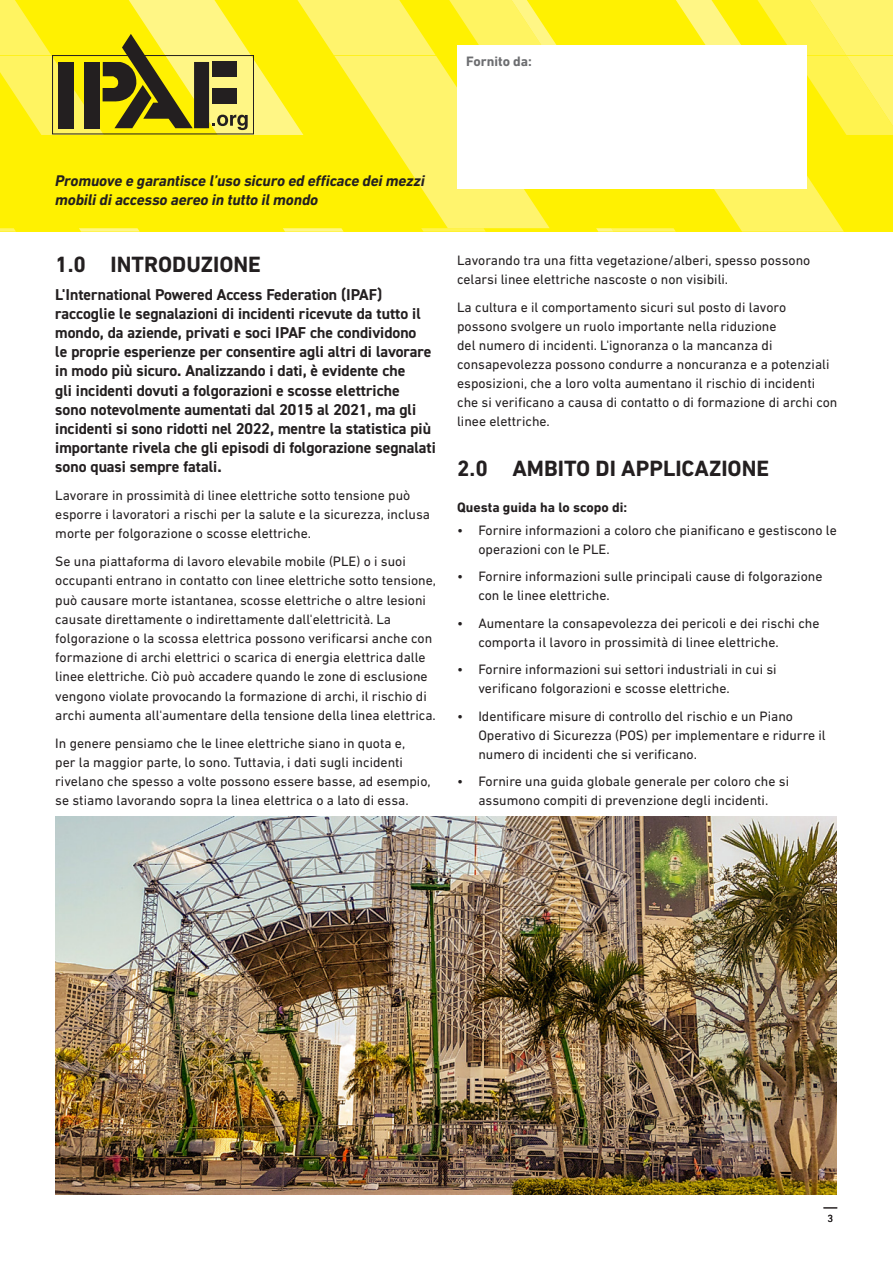
<style>
.page{position:relative;width:893px;height:1263px;background:#fff}
.page>*{position:absolute;margin:0;border:0;box-sizing:border-box;transform-origin:0 0}
.TOC_Title{font:700 22.5px "DIN Next LT Pro";color:#231f20}
.Standfirst{font:700 15.75px/19.2px "DIN2014";color:#231f20}
.t1{font:italic 700 15.75px/18.9px "DIN Next CYR";letter-spacing:-.01em;color:#231f20}
.Body{font:13.8px/19.2px "DIN Next LT Pro";color:#231f20}
.Body_Bullet{font:13.8px/18.9px "DIN Next LT Pro";color:#231f20}
.Boby_Subs{font:700 13.8px "DIN Next LT Pro";color:#231f20}
.Body-2{font:700 13.8px "DIN Next LT Pro";color:#6c6d70}
.t2{font:10.5px "DIN Next LT Pro";color:#231f20}
</style>
<div class="page">
<img style="left:55px;top:816px;width:781px;height:379px">
<svg style="left:823px;top:1207px;width:14px;height:1px"></svg>
<svg style="left:0;top:0;width:893px;height:232px;background:#f3e729"></svg>
<div style="left:457px;top:45px;width:350px;height:144px;background:#fff"></div>
<p class="Body-2" style="left:466px;top:53px;width:67px">Fornito da:</p>
<p class="t1" style="left:55px;top:171px;width:371px">Promuove e garantisce l’uso sicuro ed efficace dei mezzi mobili di accesso aereo in tutto il mondo</p>
<p class="TOC_Title" style="left:55px;top:251px;width:207px">1.0 INTRODUZIONE</p>
<p class="Standfirst" style="left:55px;top:284px;width:382px">L'International Powered Access Federation (IPAF) raccoglie le segnalazioni di incidenti ricevute da tutto il mondo, da aziende, privati e soci IPAF che condividono<br>le proprie esperienze per consentire agli altri di lavorare in modo più sicuro. Analizzando i dati, è evidente che<br>gli incidenti dovuti a folgorazioni e scosse elettriche<br>sono notevolmente aumentati dal 2015 al 2021, ma gli incidenti si sono ridotti nel 2022, mentre la statistica più importante rivela che gli episodi di folgorazione segnalati sono quasi sempre fatali.</p>
<p class="Body" style="left:55px;top:486px;width:376px">Lavorare in prossimità di linee elettriche sotto tensione può esporre i lavoratori a rischi per la salute e la sicurezza, inclusa morte per folgorazione o scosse elettriche.</p>
<p class="Body" style="left:55px;top:552px;width:382px">Se una piattaforma di lavoro elevabile mobile (PLE) o i suoi occupanti entrano in contatto con linee elettriche sotto tensione, può causare morte istantanea, scosse elettriche o altre lesioni causate direttamente o indirettamente dall'elettricità. La folgorazione o la scossa elettrica possono verificarsi anche con formazione di archi elettrici o scarica di energia elettrica dalle linee elettriche. Ciò può accadere quando le zone di esclusione vengono violate provocando la formazione di archi, il rischio di archi aumenta all'aumentare della tensione della linea elettrica.</p>
<p class="Body" style="left:55px;top:733px;width:377px">In genere pensiamo che le linee elettriche siano in quota e,<br>per la maggior parte, lo sono. Tuttavia, i dati sugli incidenti rivelano che spesso a volte possono essere basse, ad esempio, se stiamo lavorando sopra la linea elettrica o a lato di essa.</p>
<p class="Body" style="left:457px;top:251px;width:355px">Lavorando tra una fitta vegetazione/alberi, spesso possono celarsi linee elettriche nascoste o non visibili.</p>
<p class="Body" style="left:457px;top:297px;width:382px">La cultura e il comportamento sicuri sul posto di lavoro possono svolgere un ruolo importante nella riduzione<br>del numero di incidenti. L'ignoranza o la mancanza di consapevolezza possono condurre a noncuranza e a potenziali esposizioni, che a loro volta aumentano il rischio di incidenti che si verificano a causa di contatto o di formazione di archi con linee elettriche.</p>
<p class="TOC_Title" style="left:457px;top:455px;width:314px">2.0 AMBITO DI APPLICAZIONE</p>
<p class="Boby_Subs" style="left:457px;top:499px;width:172px">Questa guida ha lo scopo di:</p>
<p class="Body_Bullet" style="left:478px;top:521px;width:360px;text-indent:-21px">• Fornire informazioni a coloro che pianificano e gestiscono le operazioni con le PLE.</p>
<p class="Body_Bullet" style="left:478px;top:567px;width:346px;text-indent:-21px">• Fornire informazioni sulle principali cause di folgorazione con le linee elettriche.</p>
<p class="Body_Bullet" style="left:478px;top:613px;width:343px;text-indent:-21px">• Aumentare la consapevolezza dei pericoli e dei rischi che comporta il lavoro in prossimità di linee elettriche.</p>
<p class="Body_Bullet" style="left:478px;top:660px;width:300px;text-indent:-21px">• Fornire informazioni sui settori industriali in cui si verificano folgorazioni e scosse elettriche.</p>
<p class="Body_Bullet" style="left:478px;top:706px;width:349px;text-indent:-21px">• Identificare misure di controllo del rischio e un Piano<br>Operativo di Sicurezza (POS) per implementare e ridurre il numero di incidenti che si verificano.</p>
<p class="Body_Bullet" style="left:457px;top:772px;width:333px;text-align:center">• Fornire una guida globale generale per coloro che si assumono compiti di prevenzione degli incidenti.</p>
<p class="t2" style="left:827px;top:1212px;width:7px">3</p>
</div>
